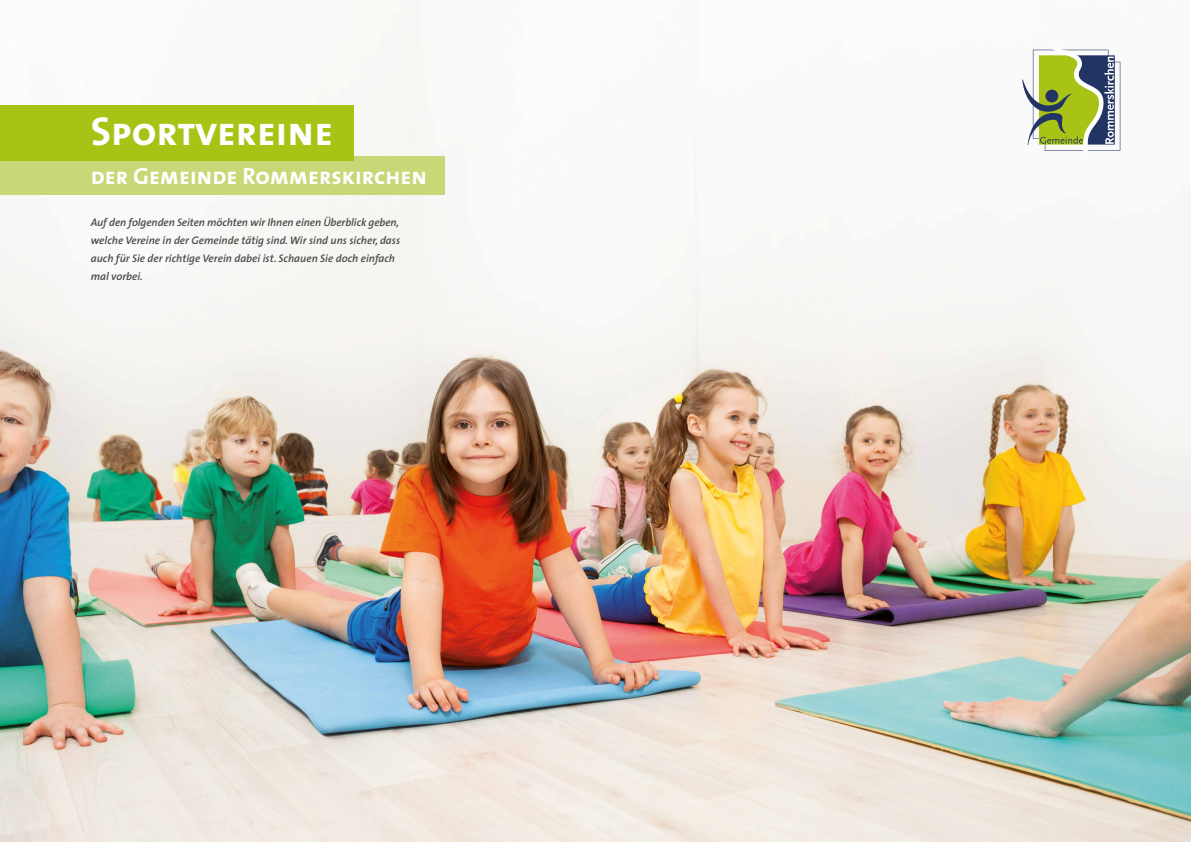
<style>
.page{position:relative;width:1191px;height:842px;background:#fff}
.page>*{position:absolute;margin:0;border:0;box-sizing:border-box;transform-origin:0 0}
.t1{font:40.5px "The Sans Bold Caps";color:#fff}
.t2{font:23.6px "The Sans Bold Caps";color:#fff}
.t3{font:italic 600 11px/18px "The Sans";color:#4a4a49}
</style>
<div class="page">
<img style="left:0;top:0;width:1191px;height:842px">
<div style="left:0;top:157px;width:445px;height:38px;background:#cad777"></div>
<div style="left:0;top:105px;width:354px;height:55px;background:#a8c316"></div>
<svg style="left:1022px;top:45px;width:98px;height:108px"></svg>
<h1 class="t1" style="left:91px;top:97px;width:244px">Sportvereine</h1>
<h2 class="t2" style="left:91px;top:156px;width:337px">der Gemeinde Rommerskirchen</h2>
<p class="t3" style="left:91px;top:213px;width:311px">Auf den folgenden Seiten möchten wir Ihnen einen Überblick geben, welche Vereine in der Gemeinde tätig sind. Wir sind uns sicher, dass auch für Sie der richtige Verein dabei ist. Schauen Sie doch einfach mal vorbei.</p>
</div>
